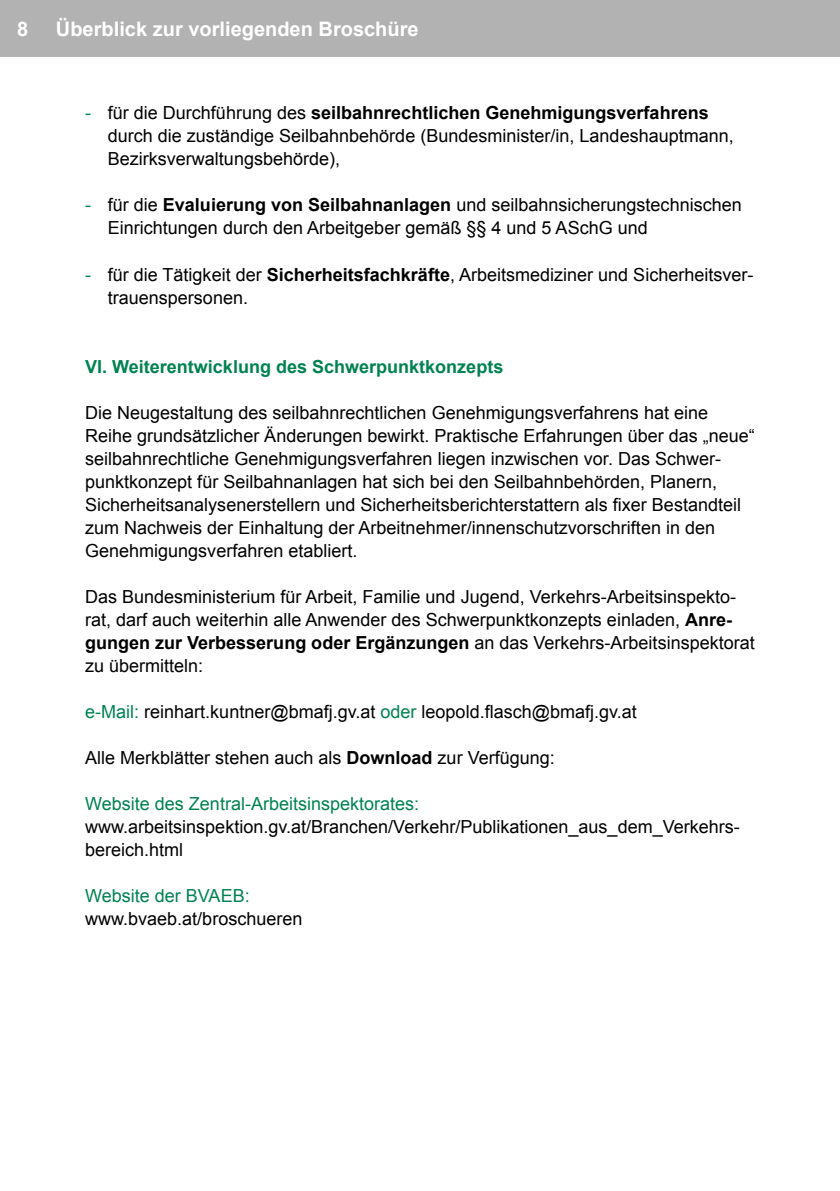
<style>
.page{position:relative;width:840px;height:1191px;background:#fff}
.page>*{position:absolute;margin:0;border:0;box-sizing:border-box;transform-origin:0 0}
.t1{font:700 20px "Arial";color:#fff}
.t2{font:18px/23px "Arial";color:#000}
.t3{font:18px "Arial";color:#008251}
.t4{font:700 18px "Arial";color:#008251}
.s1{color:#008251}
.s2{font-weight:700}
</style>
<div class="page">
<div style="left:0;top:0;width:839px;height:57px;background:#b3b2b2"></div>
<p class="t1" style="left:17px;top:15px;width:13px">8</p>
<p class="t1" style="left:56px;top:15px;width:364px">Überblick zur vorliegenden Broschüre</p>
<p class="t2" style="left:108px;top:102px;width:627px;text-indent:-23px"><span class="s1">-</span> für die Durchführung des <span class="s2">seilbahnrechtlichen Genehmigungsverfahrens </span>durch die zuständige Seilbahnbehörde (Bundesminister/in, Landeshauptmann,<br>Bezirksverwaltungsbehörde),</p>
<p class="t2" style="left:108px;top:194px;width:635px;text-indent:-23px"><span class="s1">-</span> für die <span class="s2">Evaluierung von Seilbahnanlagen</span> und seilbahnsicherungstechnischen<br>Einrichtungen durch den Arbeitgeber gemäß §§ 4 und 5 ASchG und</p>
<p class="t2" style="left:108px;top:263px;width:646px;text-indent:-23px"><span class="s1">-</span> für die Tätigkeit der <span class="s2">Sicherheitsfachkräfte</span>, Arbeitsmediziner und Sicherheitsver&shy;trauenspersonen.</p>
<p class="t4" style="left:85px;top:354px;width:419px">VI. Weiterentwicklung des Schwerpunktkonzepts</p>
<p class="t2" style="left:85px;top:401px;width:670px">Die Neugestaltung des seilbahnrechtlichen Genehmigungsverfahrens hat eine Reihe grundsätzlicher Änderungen bewirkt. Praktische Erfahrungen über das „neue“ seilbahnrechtliche Genehmigungsverfahren liegen inzwischen vor. Das Schwer&shy;punktkonzept für Seilbahnanlagen hat sich bei den Seilbahnbehörden, Planern, Sicherheitsanalysenerstellern und Sicherheitsberichterstattern als fixer Bestandteil zum Nachweis der Einhaltung der Arbeitnehmer/innenschutzvorschriften in den Genehmigungsverfahren etabliert.</p>
<p class="t2" style="left:85px;top:585px;width:670px">Das Bundesministerium für Arbeit, Familie und Jugend, Verkehrs-Arbeitsinspekto&shy;rat, darf auch weiterhin alle Anwender des Schwerpunktkonzepts einladen, <span class="s2">Anre&shy;gungen zur Verbesserung oder Ergänzungen</span> an das Verkehrs-Arbeitsinspektorat zu übermitteln:</p>
<p class="t2" style="left:85px;top:700px;width:553px"><span class="s1">e-Mail:</span> reinhart.kuntner@bmafj.gv.at <span class="s1">oder</span> leopold.flasch@bmafj.gv.at</p>
<p class="t2" style="left:85px;top:746px;width:471px">Alle Merkblätter stehen auch als <span class="s2">Download</span> zur Verfügung:</p>
<p class="t3" style="left:85px;top:791px;width:335px">Website des Zentral-Arbeitsinspektorates:</p>
<p class="t2" style="left:85px;top:815px;width:656px">www.arbeitsinspektion.gv.at/Branchen/Verkehr/Publikationen_aus_dem_Verkehrs&shy;bereich.html</p>
<p class="t3" style="left:85px;top:883px;width:166px">Website der BVAEB:</p>
<p class="t2" style="left:85px;top:907px;width:219px">www.bvaeb.at/broschueren</p>
</div>
